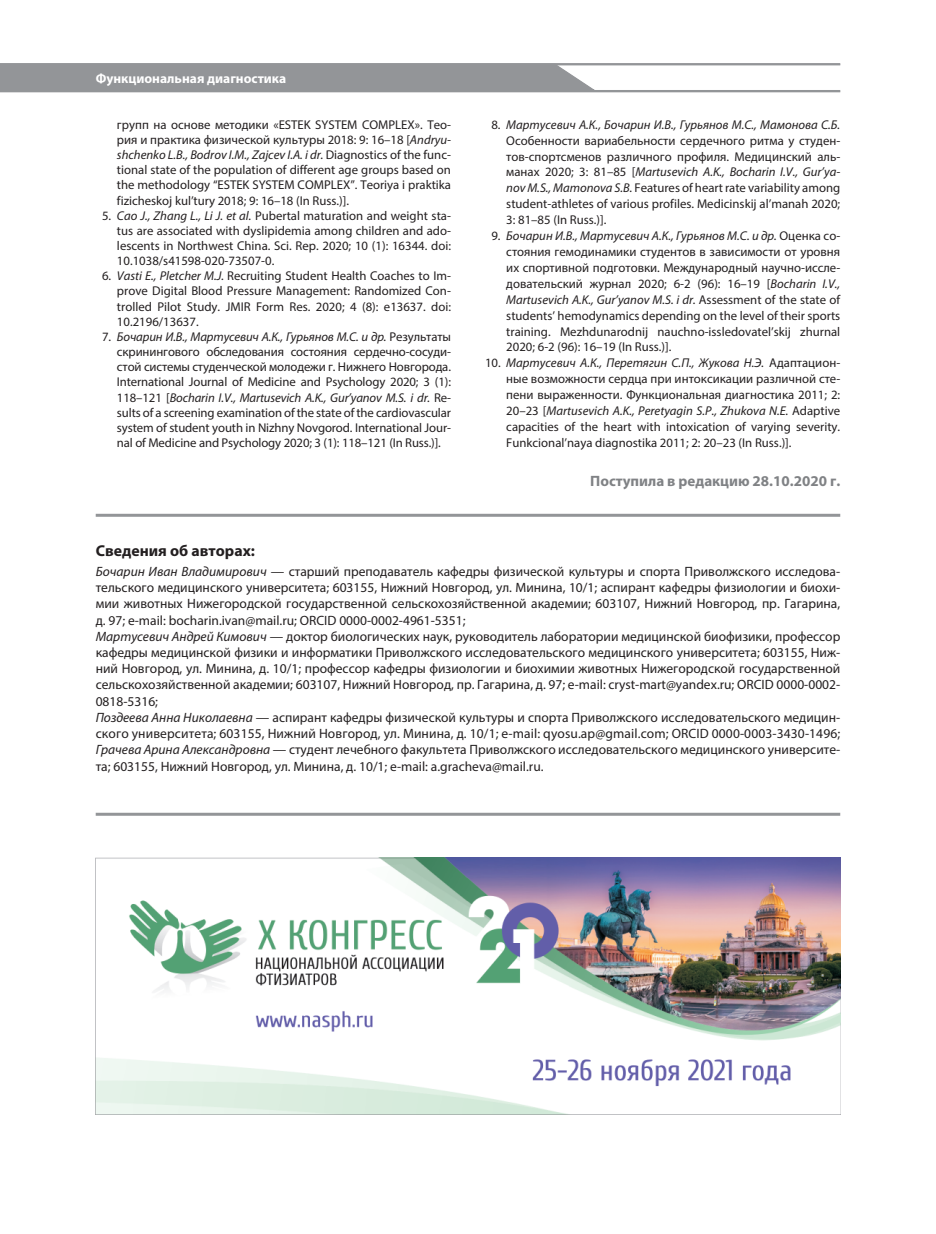
<style>
.page{position:relative;width:936px;height:1234px;background:#fff}
.page>*{position:absolute;margin:0;border:0;box-sizing:border-box;transform-origin:0 0}
.t1{font:700 15.75px "Myriad Pro";color:#231f20}
.t2{font:700 15px "Myriad Pro";color:#808285}
.t3{font:13.5px/16.2px "Myriad Pro";color:#231f20}
.t4{font:700 13.5px "Myriad Pro";letter-spacing:-.01em;color:#fff}
.t5{font:12.75px/15.1px "Myriad Pro";color:#231f20;text-align:justify}
.s1{font-style:italic}
</style>
<div class="page">
<hr style="left:0;top:63px;width:840px;height:2px;background:#939598">
<hr style="left:0;top:90px;width:840px;height:1px;background:#939598">
<div style="left:0;top:65px;width:597px;height:25px;background:#939598"></div>
<hr style="left:0;top:91px;width:840px;height:1px;background:#939598">
<hr style="left:96px;top:513px;width:744px;height:3px;background:#939598">
<hr style="left:96px;top:812px;width:744px;height:3px;background:#939598">
<img style="left:96px;top:857px;width:744px;height:257px">
<p class="t4" style="left:96px;top:72px;width:279px">Общественное здоровье и здравоохранение</p>
<p class="t4" style="left:96px;top:73px;width:192px">Функциональная диагностика</p>
<p class="t5" style="left:117px;top:118px;width:335px">групп на основе методики «ESTEK SYSTEM COMPLEX». Тео&shy;рия и практика физической культуры 2018: 9: 16–18 [<span class="s1">Andryu&shy;shchenko L.B., Bodrov I.M., Zajcev I.A. i dr.</span> Diagnostics of the func&shy;tional state of the population of different age groups based on the methodology “ESTEK SYSTEM COMPLEX”. Teoriya i praktika fizicheskoj kul’tury 2018; 9: 16–18 (In Russ.)].</p>
<p class="t5" style="left:117px;top:208px;width:335px;text-indent:-15px">5. <span class="s1">Cao J., Zhang L., Li J. et al.</span> Pubertal maturation and weight sta&shy;tus are associated with dyslipidemia among children and ado&shy;lescents in Northwest China. Sci. Rep. 2020; 10 (1): 16344. doi:<br>10.1038/s41598-020-73507-0.</p>
<p class="t5" style="left:117px;top:269px;width:335px;text-indent:-15px">6. <span class="s1">Vasti E., Pletcher M.J.</span> Recruiting Student Health Coaches to Im&shy;prove Digital Blood Pressure Management: Randomized Con&shy;trolled Pilot Study. JMIR Form Res. 2020; 4 (8): e13637. doi:<br>10.2196/13637.</p>
<p class="t5" style="left:117px;top:330px;width:335px;text-indent:-15px">7. <span class="s1">Бочарин И.В., Мартусевич А.К., Гурьянов М.С. и др.</span> Результаты скринингового обследования состояния сердечно-сосуди&shy;стой системы студенческой молодежи г. Нижнего Новгорода.<br>International Journal of Medicine and Psychology 2020; 3 (1):<br>118–121 [<span class="s1">Bocharin I.V., Martusevich A.K., Gur’yanov M.S. i dr.</span> Re&shy;sults of a screening examination of the state of the cardiovascular system of student youth in Nizhny Novgorod. International Jour&shy;nal of Medicine and Psychology 2020; 3 (1): 118–121 (In Russ.)].</p>
<p class="t5" style="left:506px;top:117px;width:335px;line-height:15.9px;text-indent:-15px">8. <span class="s1">Мартусевич А.К., Бочарин И.В., Гурьянов М.С., Мамонова С.Б.<br></span>Особенности вариабельности сердечного ритма у студен&shy;тов-спортсменов различного профиля. Медицинский аль&shy;манах 2020; 3: 81–85 [<span class="s1">Martusevich A.K., Bocharin I.V., Gur’ya&shy;nov M.S., Mamonova S.B.</span> Features of heart rate variability among student-athletes of various profiles. Medicinskij al’manah 2020; 3: 81–85 (In Russ.)].</p>
<p class="t5" style="left:506px;top:228px;width:335px;line-height:15.9px;text-indent:-15px">9. <span class="s1">Бочарин И.В., Мартусевич А.К., Гурьянов М.С. и др.</span> Оценка со&shy;стояния гемодинамики студентов в зависимости от уровня их спортивной подготовки. Международный научно-иссле&shy;довательский журнал 2020; 6-2 (96): 16–19 [<span class="s1">Bocharin I.V., Martusevich A.K., Gur’yanov M.S. i dr.</span> Assessment of the state of students’ hemodynamics depending on the level of their sports training. Mezhdunarodnij nauchno-issledovatel’skij zhurnal 2020; 6-2 (96): 16–19 (In Russ.)].</p>
<p class="t5" style="left:506px;top:356px;width:335px;line-height:15.9px;text-indent:-21px">10. <span class="s1">Мартусевич А.К., Перетягин С.П., Жукова Н.Э.</span> Адаптацион&shy;ные возможности сердца при интоксикации различной сте&shy;пени выраженности. Функциональная диагностика 2011; 2:<br>20–23 [<span class="s1">Martusevich A.K., Peretyagin S.P., Zhukova N.E.</span> Adaptive capacities of the heart with intoxication of varying severity.<br>Funkcional’naya diagnostika 2011; 2: 20–23 (In Russ.)].</p>
<p class="t2" style="left:590px;top:475px;width:251px">Поступила в редакцию 28.10.2020 г.</p>
<p class="t1" style="left:96px;top:544px;width:161px">Сведения об авторах:</p>
<p class="t3" style="left:96px;top:564px;width:746px"><span class="s1">Бочарин Иван Владимирович</span> — старший преподаватель кафедры физической культуры и спорта Приволжского исследова&shy;тельского медицинского университета; 603155, Нижний Новгород, ул. Минина, 10/1; аспирант кафедры физиологии и биохи&shy;мии животных Нижегородской государственной сельскохозяйственной академии; 603107, Нижний Новгород, пр. Гагарина, д. 97; e-mail: bocharin.ivan@mail.ru; ORCID 0000-0002-4961-5351;<br><span class="s1">Мартусевич Андрей Кимович</span> — доктор биологических наук, руководитель лаборатории медицинской биофизики, профессор кафедры медицинской физики и информатики Приволжского исследовательского медицинского университета; 603155, Ниж&shy;ний Новгород, ул. Минина, д. 10/1; профессор кафедры физиологии и биохимии животных Нижегородской государственной сельскохозяйственной академии; 603107, Нижний Новгород, пр. Гагарина, д. 97; e-mail: cryst-mart@yandex.ru; ORCID 0000-0002- 0818-5316;<br><span class="s1">Поздеева Анна Николаевна</span> — аспирант кафедры физической культуры и спорта Приволжского исследовательского медицин&shy;ского университета; 603155, Нижний Новгород, ул. Минина, д. 10/1; e-mail: qyosu.ap@gmail.com; ORCID 0000-0003-3430-1496; <span class="s1">Грачева Арина Александровна</span> — студент лечебного факультета Приволжского исследовательского медицинского университе&shy;та; 603155, Нижний Новгород, ул. Минина, д. 10/1; e-mail: a.gracheva@mail.ru.</p>
</div>
